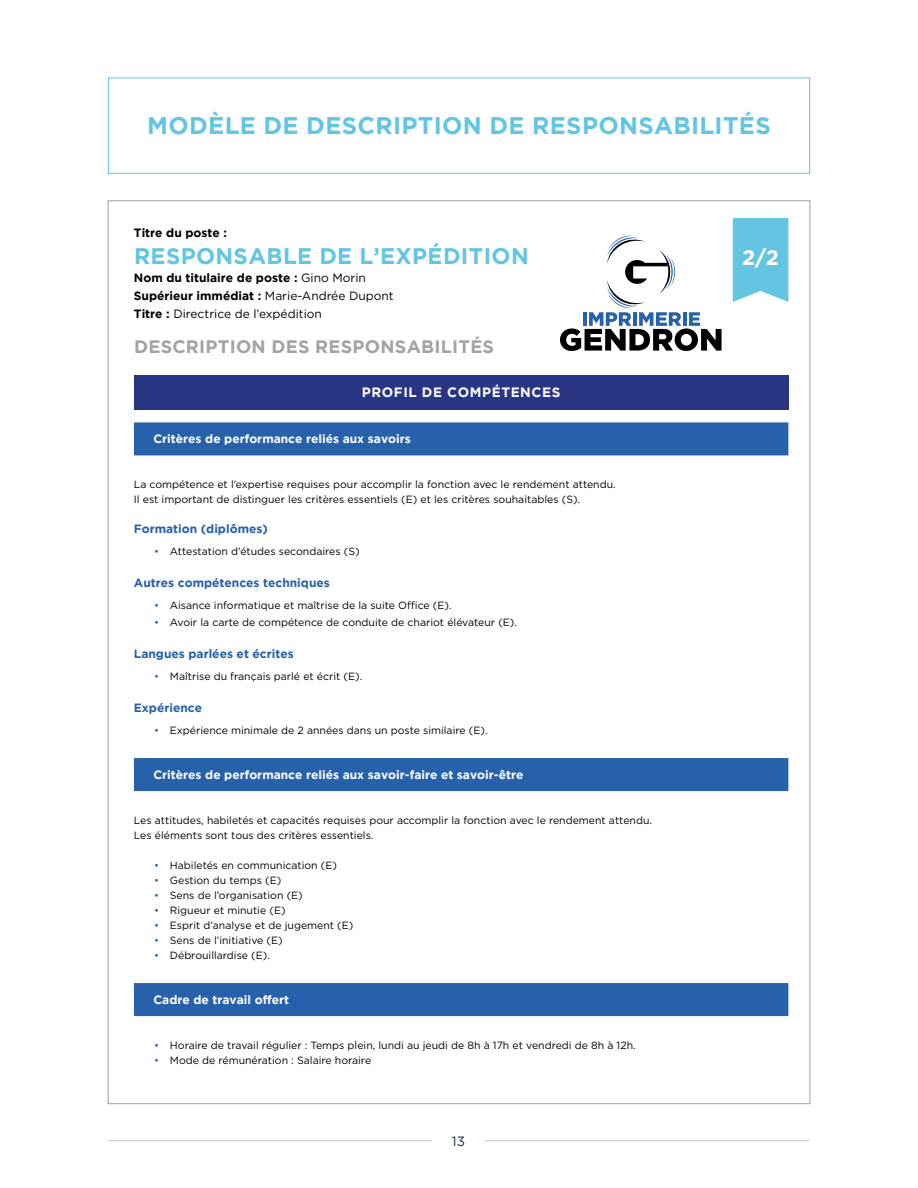
<style>
.page{position:relative;width:918px;height:1188px;background:#fff}
.page>*{position:absolute;margin:0;border:0;box-sizing:border-box;transform-origin:0 0}
.Modele_de_grille{font:700 24px "Gotham";letter-spacing:.015em;color:#64c5e2}
.texte{font:700 22.5px "Gotham";letter-spacing:.015em;color:#64c5e2}
.Modele_de_grille-2{font:700 21px "Gotham";color:#fff}
.texte-2{font:700 18px "Gotham";letter-spacing:.015em;color:#a3a3a3}
.texte-3{font:700 13.5px "Gotham";letter-spacing:.045em;color:#fff}
.t1{font:13.5px "Gotham";color:#172541}
.Souligné_large_bleu{font:700 12px "Gotham";color:#fff}
.texte-4{font:700 12px "Gotham";color:#000}
.Bold_section{font:700 12px "Gotham";color:#2760ab}
.texte-5{font:12px "Gotham";color:#000}
.Souligné_large_bleu-2{font:10.5px "Gotham";color:#000}
.texte-6{font:10.5px "Gotham";color:#000}
.s1{font-weight:400}
.s2{font-weight:700}
.s3{color:#2760ab}
</style>
<div class="page">
<hr style="left:109px;top:1140px;width:323px;height:1px;background:#c6c6c6">
<hr style="left:485px;top:1140px;width:324px;height:1px;background:#c6c6c6">
<div style="left:108px;top:201px;width:702px;height:903px;background:#fff;border:1px solid #9d9d9c"></div>
<div style="left:134px;top:376px;width:654px;height:34px;background:#283583"></div>
<div style="left:134px;top:422px;width:654px;height:33px;background:#2760ab"></div>
<div style="left:134px;top:758px;width:654px;height:33px;background:#2760ab"></div>
<div style="left:134px;top:983px;width:654px;height:33px;background:#2760ab"></div>
<svg style="left:733px;top:218px;width:55px;height:84px;background:#6ec8e3"></svg>
<svg style="left:560px;top:235px;width:162px;height:116px"></svg>
<div style="left:108px;top:77px;width:702px;height:97px;border:1px solid #64c5e2"></div>
<p class="Modele_de_grille" style="left:147px;top:112px;width:625px">MODÈLE DE DESCRIPTION DE RESPONSABILITÉS</p>
<p class="texte-4" style="left:134px;top:226px;width:95px">Titre du poste :</p>
<p class="texte" style="left:134px;top:243px;width:396px">RESPONSABLE DE L’EXPÉDITION</p>
<p class="texte-4" style="left:134px;top:271px;width:234px">Nom du titulaire de poste : <span class="s1">Gino Morin</span></p>
<p class="texte-4" style="left:134px;top:289px;width:261px">Supérieur immédiat : <span class="s1">Marie-Andrée Dupont</span></p>
<p class="texte-5" style="left:134px;top:306px;width:190px"><span class="s2">Titre :</span> Directrice de l’expédition</p>
<p class="texte-2" style="left:134px;top:336px;width:362px">DESCRIPTION DES RESPONSABILITÉS</p>
<p class="texte-3" style="left:362px;top:385px;width:200px">PROFIL DE COMPÉTENCES</p>
<p class="Souligné_large_bleu" style="left:153px;top:432px;width:259px">Critères de performance reliés aux savoirs</p>
<p class="texte-6" style="left:134px;top:478px;width:483px">La compétence et l’expertise requises pour accomplir la fonction avec le rendement attendu.</p>
<p class="texte-6" style="left:134px;top:493px;width:448px">Il est important de distinguer les critères essentiels (E) et les critères souhaitables (S).</p>
<p class="Bold_section" style="left:134px;top:522px;width:135px">Formation (diplômes)</p>
<p class="Souligné_large_bleu-2" style="left:154px;top:545px;width:207px"><span class="s3">•</span> Attestation d’études secondaires (S)</p>
<p class="Bold_section" style="left:134px;top:576px;width:197px">Autres compétences techniques</p>
<p class="Souligné_large_bleu-2" style="left:154px;top:599px;width:299px"><span class="s3">•</span> Aisance informatique et maîtrise de la suite Office (E).</p>
<p class="Souligné_large_bleu-2" style="left:154px;top:616px;width:364px"><span class="s3">•</span> Avoir la carte de compétence de conduite de chariot élévateur (E).</p>
<p class="Bold_section" style="left:134px;top:647px;width:161px">Langues parlées et écrites</p>
<p class="Souligné_large_bleu-2" style="left:154px;top:670px;width:210px"><span class="s3">•</span> Maîtrise du français parlé et écrit (E).</p>
<p class="Bold_section" style="left:134px;top:701px;width:70px">Expérience</p>
<p class="Souligné_large_bleu-2" style="left:154px;top:724px;width:335px"><span class="s3">•</span> Expérience minimale de 2 années dans un poste similaire (E).</p>
<p class="Souligné_large_bleu" style="left:153px;top:768px;width:372px">Critères de performance reliés aux savoir-faire et savoir-être</p>
<p class="Souligné_large_bleu-2" style="left:134px;top:814px;width:520px">Les attitudes, habiletés et capacités requises pour accomplir la fonction avec le rendement attendu.</p>
<p class="Souligné_large_bleu-2" style="left:134px;top:829px;width:241px">Les éléments sont tous des critères essentiels.</p>
<p class="Souligné_large_bleu-2" style="left:154px;top:859px;width:184px"><span class="s3">•</span> Habiletés en communication (E)</p>
<p class="Souligné_large_bleu-2" style="left:154px;top:874px;width:129px"><span class="s3">•</span> Gestion du temps (E)</p>
<p class="Souligné_large_bleu-2" style="left:154px;top:889px;width:150px"><span class="s3">•</span> Sens de l’organisation (E)</p>
<p class="Souligné_large_bleu-2" style="left:154px;top:904px;width:133px"><span class="s3">•</span> Rigueur et minutie (E)</p>
<p class="Souligné_large_bleu-2" style="left:154px;top:919px;width:201px"><span class="s3">•</span> Esprit d’analyse et de jugement (E)</p>
<p class="Souligné_large_bleu-2" style="left:154px;top:934px;width:130px"><span class="s3">•</span> Sens de l’initiative (E)</p>
<p class="Souligné_large_bleu-2" style="left:154px;top:949px;width:117px"><span class="s3">•</span> Débrouillardise (E).</p>
<p class="Souligné_large_bleu" style="left:153px;top:993px;width:137px">Cadre de travail offert</p>
<p class="Souligné_large_bleu-2" style="left:154px;top:1039px;width:483px"><span class="s3">•</span> Horaire de travail régulier : Temps plein, lundi au jeudi de 8h à 17h et vendredi de 8h à 12h.</p>
<p class="Souligné_large_bleu-2" style="left:154px;top:1054px;width:219px"><span class="s3">•</span> Mode de rémunération : Salaire horaire</p>
<p class="t1" style="left:452px;top:1132px;width:15px">13</p>
<p class="Modele_de_grille-2" style="left:742px;top:246px;width:38px">2/2</p>
</div>
